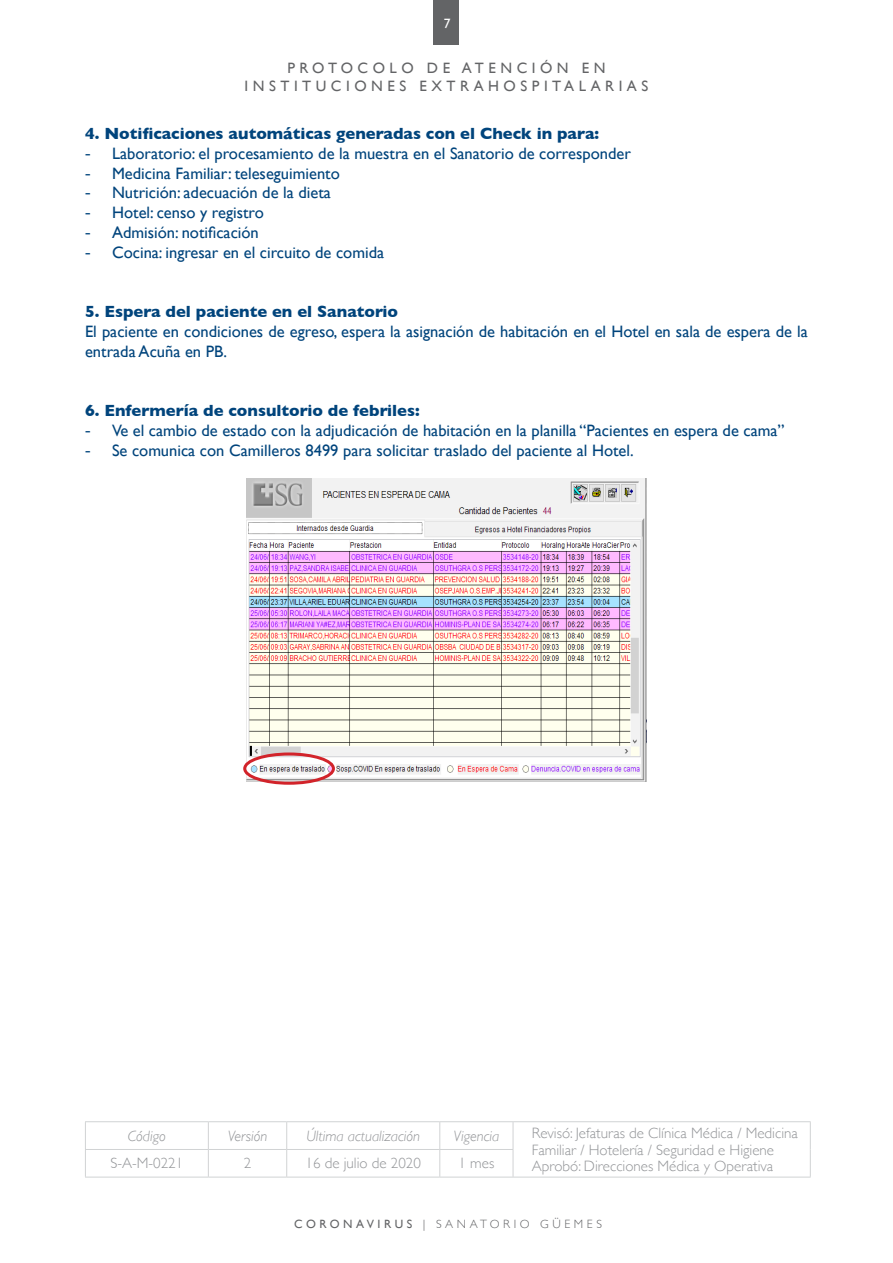
<style>
.page{position:relative;width:893px;height:1263px;background:#fff}
.page>*{position:absolute;margin:0;border:0;box-sizing:border-box;transform-origin:0 0}
.t1{font:16.5px/19.8px "Gill Sans";color:#00447c}
.t2{font:700 16.5px "Gill Sans";color:#00447c}
.t3{font:300 15px/16.5px "Gill Sans";color:#939598}
.t4{font:15px/18px "Gill Sans";letter-spacing:.3em;color:#636466;text-align:center}
.t5{font:italic 300 15px "Gill Sans";color:#939598}
.t6{font:13.5px "Gill Sans";color:#fff}
.t7{font:300 12px "Gill Sans";letter-spacing:.3em;color:#636466}
.s1{font-family:"Arial"}
.s2{font-weight:400}
</style>
<div class="page">
<div style="left:434px;top:0;width:25px;height:44px;background:#636466"></div>
<hr style="left:513px;top:1177px;width:298px;height:1px;background:#d1d3d4">
<hr style="left:85px;top:1121px;width:123px;height:1px;background:#d1d3d4">
<hr style="left:208px;top:1121px;width:79px;height:1px;background:#d1d3d4">
<hr style="left:287px;top:1121px;width:153px;height:1px;background:#d1d3d4">
<hr style="left:440px;top:1121px;width:73px;height:1px;background:#d1d3d4">
<hr style="left:513px;top:1121px;width:298px;height:1px;background:#d1d3d4">
<hr style="left:85px;top:1149px;width:123px;height:1px;background:#d1d3d4">
<svg style="left:85px;top:1122px;width:1px;height:55px"></svg>
<hr style="left:208px;top:1149px;width:79px;height:1px;background:#d1d3d4">
<svg style="left:208px;top:1122px;width:1px;height:55px"></svg>
<hr style="left:287px;top:1149px;width:153px;height:1px;background:#d1d3d4">
<svg style="left:286px;top:1122px;width:1px;height:55px"></svg>
<hr style="left:440px;top:1149px;width:73px;height:1px;background:#d1d3d4">
<svg style="left:439px;top:1122px;width:1px;height:55px"></svg>
<svg style="left:513px;top:1122px;width:1px;height:55px"></svg>
<svg style="left:810px;top:1122px;width:1px;height:55px"></svg>
<hr style="left:85px;top:1177px;width:123px;height:1px;background:#d1d3d4">
<hr style="left:208px;top:1177px;width:79px;height:1px;background:#d1d3d4">
<hr style="left:287px;top:1177px;width:153px;height:1px;background:#d1d3d4">
<hr style="left:440px;top:1177px;width:73px;height:1px;background:#d1d3d4">
<img style="left:247px;top:479px;width:399px;height:302px">
<div style="left:243px;top:752px;width:92px;height:33px;border:3px solid #d2232a;border-radius:50%"></div>
<p class="t6" style="left:444px;top:16px;width:8px">7</p>
<p class="t4" style="left:245px;top:59px;width:405px">PROTOCOLO DE ATENCIÓN EN<br>INSTITUCIONES EXTRAHOSPITALARIAS</p>
<p class="t2" style="left:85px;top:120px;width:516px">4. Notificaciones automáticas generadas con el Check in para:</p>
<p class="t1" style="left:85px;top:143px;width:547px"><span class="s1">-</span> Laboratorio: el procesamiento de la muestra en el Sanatorio de corresponder</p>
<p class="t1" style="left:85px;top:163px;width:256px"><span class="s1">-</span> Medicina Familiar: teleseguimiento</p>
<p class="t1" style="left:85px;top:183px;width:247px"><span class="s1">-</span> Nutrición: adecuación de la dieta</p>
<p class="t1" style="left:85px;top:202px;width:180px"><span class="s1">-</span> Hotel: censo y registro</p>
<p class="t1" style="left:85px;top:222px;width:175px"><span class="s1">-</span> Admisión: notificación</p>
<p class="t1" style="left:85px;top:242px;width:301px"><span class="s1">-</span> Cocina: ingresar en el circuito de comida</p>
<p class="t2" style="left:85px;top:298px;width:315px">5. Espera del paciente en el Sanatorio</p>
<p class="t1" style="left:85px;top:321px;width:724px">El paciente en condiciones de egreso, espera la asignación de habitación en el Hotel en sala de espera de la entrada Acuña en PB.</p>
<p class="t2" style="left:85px;top:397px;width:336px">6. Enfermería de consultorio de febriles:</p>
<p class="t1" style="left:85px;top:420px;width:701px"><span class="s1">-</span> Ve el cambio de estado con la adjudicación de habitación en la planilla “Pacientes en espera de cama”</p>
<p class="t1" style="left:85px;top:440px;width:550px"><span class="s1">-</span> Se comunica con Camilleros 8499 para solicitar traslado del paciente al Hotel.</p>
<p class="t5" style="left:128px;top:1127px;width:39px">Código</p>
<p class="t5" style="left:228px;top:1127px;width:41px">Versión</p>
<p class="t5" style="left:306px;top:1127px;width:115px">Última actualización</p>
<p class="t5" style="left:454px;top:1127px;width:47px">Vigencia</p>
<p class="t3" style="left:532px;top:1124px;width:268px">Revisó: Jefaturas de Clínica Médica / Medicina<br>Familiar / Hotelería / Seguridad e Higiene</p>
<p class="t3" style="left:110px;top:1154px;width:74px">S-A-M-0221</p>
<p class="t3" style="left:244px;top:1154px;width:9px">2</p>
<p class="t3" style="left:306px;top:1154px;width:117px">16 de julio de 2020</p>
<p class="t3" style="left:459px;top:1154px;width:37px">1 mes</p>
<p class="t3" style="left:532px;top:1157px;width:243px">Aprobó: Direcciones Médica y Operativa</p>
<p class="t7" style="left:294px;top:1215px;width:309px"><span class="s2">CORONAVIRUS</span> | SANATORIO GÜEMES</p>
</div>
